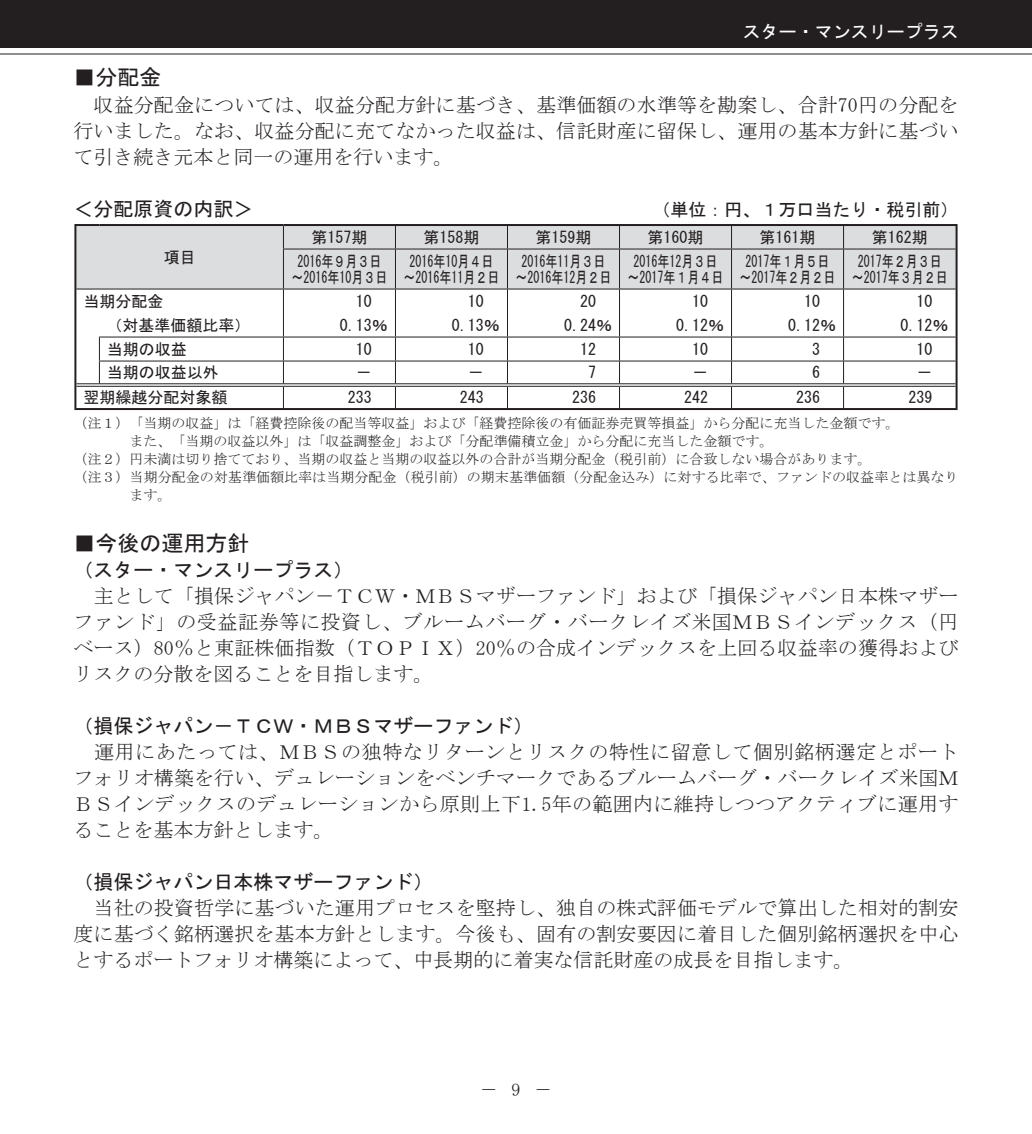
<style>
.page{position:relative;width:1032px;height:1134px;background:#fff}
.page>*{position:absolute;margin:0;border:0;box-sizing:border-box;transform-origin:0 0}
.t1{font:22px "MS Gothic";color:#231f20}
.t2{font:20px/26px "MS Mincho";letter-spacing:.005em;color:#231f20;text-align:justify}
.t3{font:20px "MS Gothic";color:#231f20}
.t4{font:18px "MS Gothic";color:#231f20}
.t5{font:18px "MS Gothic";color:#fff}
.t6{font:18px "MS Mincho";color:#231f20}
.t7{font:16px "MS Gothic";color:#231f20}
.t8{font:16px/16px "MS Gothic";color:#231f20;text-align:center;scale:.75 1}
.t9{font:14px "MS Mincho";color:#231f20}
</style>
<div class="page">
<div style="left:0;top:0;width:1032px;height:48px;background:#231f20"></div>
<hr style="left:0;top:53px;width:1032px;height:1px;background:#231f20">
<div style="left:76px;top:226px;width:879px;height:62px;background:#dcdddf"></div>
<svg style="left:283px;top:226px;width:1px;height:22px"></svg>
<svg style="left:395px;top:226px;width:1px;height:22px"></svg>
<svg style="left:507px;top:226px;width:1px;height:22px"></svg>
<svg style="left:619px;top:226px;width:1px;height:22px"></svg>
<svg style="left:731px;top:226px;width:1px;height:22px"></svg>
<svg style="left:843px;top:226px;width:1px;height:22px"></svg>
<hr style="left:283px;top:250px;width:1px;height:38px;background:#231f20">
<hr style="left:395px;top:250px;width:1px;height:38px;background:#231f20">
<hr style="left:507px;top:250px;width:1px;height:38px;background:#231f20">
<hr style="left:619px;top:250px;width:1px;height:38px;background:#231f20">
<hr style="left:731px;top:250px;width:1px;height:38px;background:#231f20">
<hr style="left:843px;top:250px;width:1px;height:38px;background:#231f20">
<hr style="left:283px;top:248px;width:672px;height:2px;background:#231f20">
<hr style="left:76px;top:288px;width:207px;height:2px;background:#231f20">
<hr style="left:283px;top:288px;width:672px;height:2px;background:#231f20">
<hr style="left:99px;top:336px;width:856px;height:2px;background:#231f20">
<hr style="left:99px;top:360px;width:856px;height:2px;background:#231f20">
<svg style="left:76px;top:338px;width:24px;height:49px"></svg>
<hr style="left:99px;top:383px;width:184px;height:1px;background:#231f20">
<hr style="left:99px;top:386px;width:184px;height:1px;background:#231f20">
<svg style="left:283px;top:290px;width:1px;height:118px"></svg>
<svg style="left:395px;top:290px;width:1px;height:118px"></svg>
<svg style="left:507px;top:290px;width:1px;height:118px"></svg>
<svg style="left:619px;top:290px;width:1px;height:118px"></svg>
<svg style="left:731px;top:290px;width:1px;height:118px"></svg>
<svg style="left:843px;top:290px;width:1px;height:118px"></svg>
<hr style="left:283px;top:383px;width:112px;height:1px;background:#231f20">
<hr style="left:283px;top:386px;width:112px;height:1px;background:#231f20">
<hr style="left:395px;top:383px;width:112px;height:1px;background:#231f20">
<hr style="left:395px;top:386px;width:112px;height:1px;background:#231f20">
<hr style="left:507px;top:383px;width:112px;height:1px;background:#231f20">
<hr style="left:507px;top:386px;width:112px;height:1px;background:#231f20">
<hr style="left:619px;top:383px;width:112px;height:1px;background:#231f20">
<hr style="left:619px;top:386px;width:112px;height:1px;background:#231f20">
<hr style="left:731px;top:383px;width:112px;height:1px;background:#231f20">
<hr style="left:731px;top:386px;width:112px;height:1px;background:#231f20">
<hr style="left:843px;top:383px;width:112px;height:1px;background:#231f20">
<hr style="left:843px;top:386px;width:112px;height:1px;background:#231f20">
<hr style="left:74px;top:224px;width:25px;height:2px;background:#231f20">
<hr style="left:74px;top:226px;width:2px;height:23px;background:#231f20">
<hr style="left:99px;top:224px;width:184px;height:2px;background:#231f20">
<hr style="left:74px;top:249px;width:2px;height:40px;background:#231f20">
<hr style="left:283px;top:224px;width:674px;height:2px;background:#231f20">
<hr style="left:955px;top:226px;width:2px;height:23px;background:#231f20">
<hr style="left:955px;top:249px;width:2px;height:40px;background:#231f20">
<hr style="left:74px;top:289px;width:2px;height:24px;background:#231f20">
<hr style="left:955px;top:289px;width:2px;height:24px;background:#231f20">
<hr style="left:74px;top:313px;width:2px;height:24px;background:#231f20">
<hr style="left:955px;top:313px;width:2px;height:24px;background:#231f20">
<hr style="left:74px;top:337px;width:2px;height:24px;background:#231f20">
<hr style="left:955px;top:337px;width:2px;height:24px;background:#231f20">
<hr style="left:74px;top:361px;width:2px;height:24px;background:#231f20">
<hr style="left:955px;top:361px;width:2px;height:24px;background:#231f20">
<hr style="left:74px;top:385px;width:2px;height:23px;background:#231f20">
<hr style="left:955px;top:385px;width:2px;height:23px;background:#231f20">
<hr style="left:74px;top:408px;width:883px;height:2px;background:#231f20">
<p class="t5" style="left:743px;top:23px;width:217px">スター・マンスリープラス</p>
<p class="t1" style="left:73px;top:66px;width:89px">■分配金</p>
<p class="t2" style="left:73px;top:91px;width:886px">　収益分配金については、収益分配方針に基づき、基準価額の水準等を勘案し、合計70円の分配を行いました。なお、収益分配に充てなかった収益は、信託財産に留保し、運用の基本方針に基づいて引き続き元本と同一の運用を行います。</p>
<p class="t3" style="left:73px;top:198px;width:182px">＜分配原資の内訳＞</p>
<p class="t4" style="left:652px;top:200px;width:307px">（単位：円、１万口当たり・税引前）</p>
<p class="t7" style="left:164px;top:249px;width:33px">項目</p>
<p class="t7" style="left:311px;top:229px;width:57px">第157期</p>
<p class="t7" style="left:423px;top:229px;width:57px">第158期</p>
<p class="t7" style="left:535px;top:229px;width:57px">第159期</p>
<p class="t7" style="left:647px;top:229px;width:57px">第160期</p>
<p class="t7" style="left:759px;top:229px;width:57px">第161期</p>
<p class="t7" style="left:872px;top:229px;width:57px">第162期</p>
<p class="t8" style="left:291px;top:253px;width:129px">2016年９月３日～2016年10月３日</p>
<p class="t8" style="left:403px;top:253px;width:129px">2016年10月４日～2016年11月２日</p>
<p class="t8" style="left:515px;top:253px;width:129px">2016年11月３日～2016年12月２日</p>
<p class="t8" style="left:627px;top:253px;width:129px">2016年12月３日～2017年１月４日</p>
<p class="t8" style="left:739px;top:253px;width:129px">2017年１月５日～2017年２月２日</p>
<p class="t8" style="left:852px;top:253px;width:130px">2017年２月３日～2017年３月２日</p>
<p class="t7" style="left:83px;top:293px;width:81px">当期分配金</p>
<p class="t7" style="left:356px;top:293px;width:17px">10</p>
<p class="t7" style="left:468px;top:293px;width:17px">10</p>
<p class="t7" style="left:580px;top:293px;width:17px">20</p>
<p class="t7" style="left:692px;top:293px;width:17px">10</p>
<p class="t7" style="left:804px;top:293px;width:17px">10</p>
<p class="t7" style="left:916px;top:293px;width:17px">10</p>
<p class="t7" style="left:106px;top:317px;width:145px">（対基準価額比率）</p>
<p class="t7" style="left:340px;top:317px;width:49px">0.13％</p>
<p class="t7" style="left:452px;top:317px;width:49px">0.13％</p>
<p class="t7" style="left:564px;top:317px;width:49px">0.24％</p>
<p class="t7" style="left:676px;top:317px;width:49px">0.12％</p>
<p class="t7" style="left:788px;top:317px;width:49px">0.12％</p>
<p class="t7" style="left:900px;top:317px;width:49px">0.12％</p>
<p class="t7" style="left:107px;top:341px;width:81px">当期の収益</p>
<p class="t7" style="left:356px;top:341px;width:17px">10</p>
<p class="t7" style="left:468px;top:341px;width:17px">10</p>
<p class="t7" style="left:580px;top:341px;width:17px">12</p>
<p class="t7" style="left:692px;top:341px;width:17px">10</p>
<p class="t7" style="left:812px;top:341px;width:9px">3</p>
<p class="t7" style="left:916px;top:341px;width:17px">10</p>
<p class="t7" style="left:107px;top:365px;width:113px">当期の収益以外</p>
<p class="t7" style="left:356px;top:365px;width:17px">－</p>
<p class="t7" style="left:468px;top:365px;width:17px">－</p>
<p class="t7" style="left:588px;top:365px;width:9px">7</p>
<p class="t7" style="left:692px;top:365px;width:17px">－</p>
<p class="t7" style="left:812px;top:365px;width:9px">6</p>
<p class="t7" style="left:916px;top:365px;width:17px">－</p>
<p class="t7" style="left:83px;top:389px;width:145px">翌期繰越分配対象額</p>
<p class="t7" style="left:348px;top:389px;width:25px">233</p>
<p class="t7" style="left:460px;top:389px;width:25px">243</p>
<p class="t7" style="left:572px;top:389px;width:25px">236</p>
<p class="t7" style="left:684px;top:389px;width:25px">242</p>
<p class="t7" style="left:796px;top:389px;width:25px">236</p>
<p class="t7" style="left:908px;top:389px;width:25px">239</p>
<p class="t9" style="left:73px;top:416px;width:828px">（注１）「当期の収益」は「経費控除後の配当等収益」および「経費控除後の有価証券売買等損益」から分配に充当した金額です。</p>
<p class="t9" style="left:129px;top:434px;width:646px">また、「当期の収益以外」は「収益調整金」および「分配準備積立金」から分配に充当した金額です。</p>
<p class="t9" style="left:73px;top:452px;width:800px">（注２）円未満は切り捨てており、当期の収益と当期の収益以外の合計が当期分配金（税引前）に合致しない場合があります。</p>
<p class="t9" style="left:73px;top:470px;width:887px">（注３）当期分配金の対基準価額比率は当期分配金（税引前）の期末基準価額（分配金込み）に対する比率で、ファンドの収益率とは異なり</p>
<p class="t9" style="left:129px;top:488px;width:43px">ます。</p>
<p class="t1" style="left:73px;top:532px;width:178px">■今後の運用方針</p>
<p class="t3" style="left:73px;top:560px;width:282px">（スター・マンスリープラス）</p>
<p class="t2" style="left:73px;top:583px;width:886px">　主として「損保ジャパン－ＴＣＷ・ＭＢＳマザーファンド」および「損保ジャパン日本株マザーファンド」の受益証券等に投資し、ブルームバーグ・バークレイズ米国ＭＢＳインデックス（円ベース）80％と東証株価指数（ＴＯＰＩＸ）20％の合成インデックスを上回る収益率の獲得およびリスクの分散を図ることを目指します。</p>
<p class="t3" style="left:73px;top:716px;width:462px">（損保ジャパン－ＴＣＷ・ＭＢＳマザーファンド）</p>
<p class="t2" style="left:73px;top:739px;width:886px">　運用にあたっては、ＭＢＳの独特なリターンとリスクの特性に留意して個別銘柄選定とポートフォリオ構築を行い、デュレーションをベンチマークであるブルームバーグ・バークレイズ米国ＭＢＳインデックスのデュレーションから原則上下1.5年の範囲内に維持しつつアクティブに運用することを基本方針とします。</p>
<p class="t3" style="left:73px;top:872px;width:362px">（損保ジャパン日本株マザーファンド）</p>
<p class="t2" style="left:73px;top:895px;width:886px">　当社の投資哲学に基づいた運用プロセスを堅持し、独自の株式評価モデルで算出した相対的割安度に基づく銘柄選択を基本方針とします。今後も、固有の割安要因に着目した個別銘柄選択を中心とするポートフォリオ構築によって、中長期的に着実な信託財産の成長を目指します。</p>
<p class="t6" style="left:511px;top:1081px;width:10px">9</p>
<p class="t6" style="left:480px;top:1081px;width:73px">－　　－</p>
</div>
